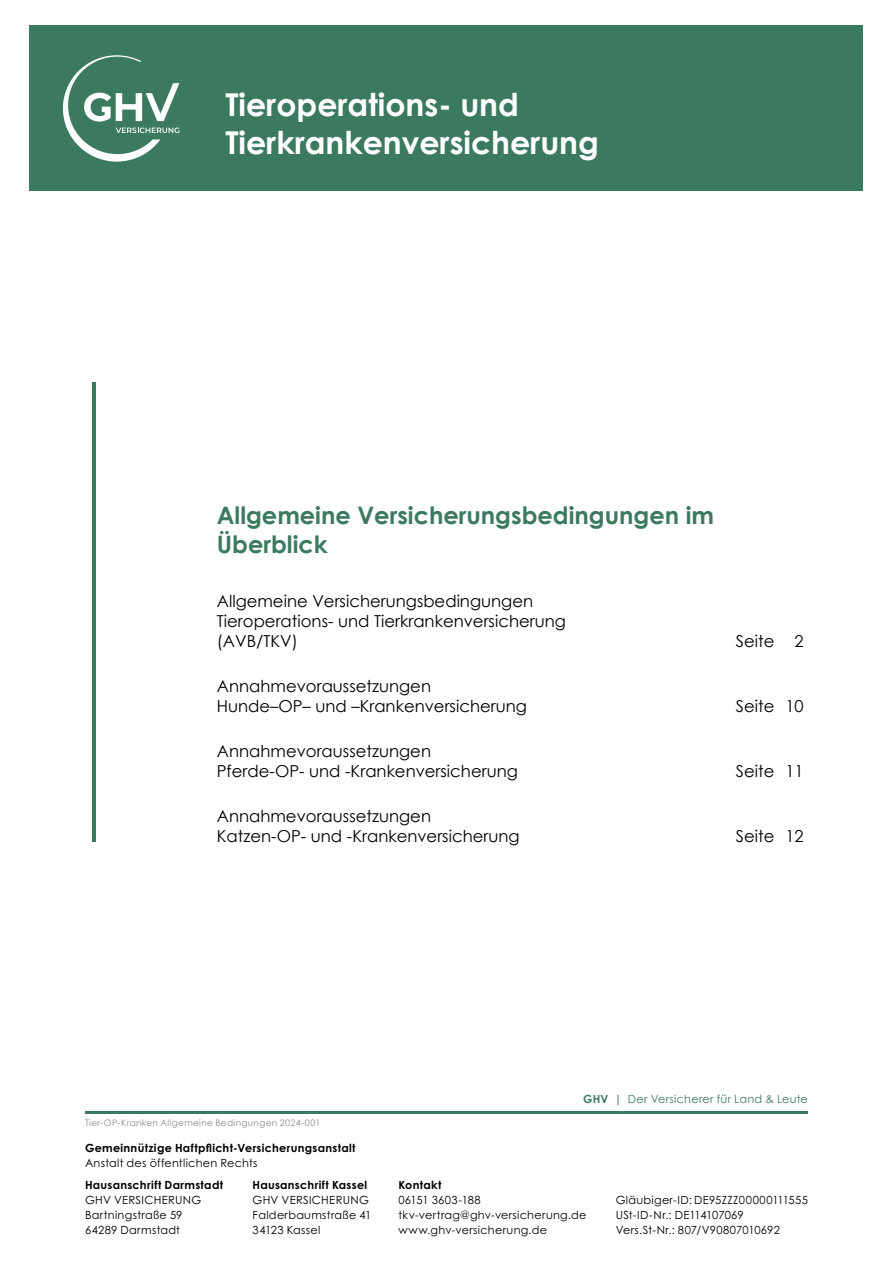
<style>
.page{position:relative;width:893px;height:1263px;background:#fff}
.page>*{position:absolute;margin:0;border:0;box-sizing:border-box;transform-origin:0 0}
.t1{font:700 31.5px/37.8px "Century Gothic";color:#fff}
.t2{font:700 24px/28.8px "Century Gothic";color:#3c7a5f}
.t3{font:16.5px/19.8px "Century Gothic";color:#000}
.t4{font:11.25px "Century Gothic";letter-spacing:.025em;color:#000}
.t5{font:700 11.25px "Century Gothic";letter-spacing:.025em;color:#000}
.t6{font:11.25px "Century Gothic";letter-spacing:.025em;color:#3c7a5f}
.t7{font:11.25px "Century Gothic";color:#000}
.t8{font:9px "Century Gothic";letter-spacing:.035em;color:#8b8b8a}
.s1{font-weight:700}
</style>
<div class="page">
<hr style="left:92px;top:383px;width:4px;height:459px;background:#3c7a5f">
<div style="left:30px;top:26px;width:833px;height:165px;background:#3c7a5f"></div>
<hr style="left:85px;top:1111px;width:723px;height:3px;background:#3c7a5f">
<svg style="left:63px;top:55px;width:116px;height:107px"></svg>
<h1 class="t1" style="left:225px;top:84px;width:375px">Tieroperations‑ und<br>Tierkrankenversicherung</h1>
<h2 class="t2" style="left:217px;top:500px;width:499px">Allgemeine Versicherungsbedingungen im<br>Überblick</h2>
<p class="t3" style="left:217px;top:591px;width:351px">Allgemeine Versicherungsbedingungen<br>Tieroperations‑ und Tierkrankenversicherung (AVB/TKV)</p>
<p class="t3" style="left:217px;top:676px;width:312px">Annahmevoraussetzungen<br>Hunde–OP– und –Krankenversicherung</p>
<p class="t3" style="left:217px;top:741px;width:303px">Annahmevoraussetzungen<br>Pferde‑OP‑ und ‑Krankenversicherung</p>
<p class="t3" style="left:217px;top:806px;width:304px">Annahmevoraussetzungen<br>Katzen‑OP‑ und ‑Krankenversicherung</p>
<p class="t3" style="left:736px;top:630px;width:69px">Seite 2</p>
<p class="t3" style="left:736px;top:696px;width:69px">Seite 10</p>
<p class="t3" style="left:736px;top:761px;width:69px">Seite 11</p>
<p class="t3" style="left:736px;top:826px;width:69px">Seite 12</p>
<p class="t8" style="left:85px;top:1117px;width:237px">Tier-OP-Kranken Allgemeine Bedingungen 2024-001</p>
<p class="t6" style="left:583px;top:1091px;width:226px"><span class="s1">GHV |</span> Der Versicherer für Land &amp; Leute</p>
<p class="t5" style="left:85px;top:1139px;width:272px">Gemeinnützige Haftpflicht-Versicherungsanstalt</p>
<p class="t4" style="left:85px;top:1155px;width:174px">Anstalt des öffentlichen Rechts</p>
<p class="t5" style="left:85px;top:1177px;width:140px">Hausanschrift Darmstadt</p>
<p class="t5" style="left:253px;top:1177px;width:116px">Hausanschrift Kassel</p>
<p class="t5" style="left:398px;top:1177px;width:45px">Kontakt</p>
<p class="t4" style="left:85px;top:1192px;width:118px">GHV VERSICHERUNG</p>
<p class="t4" style="left:253px;top:1192px;width:118px">GHV VERSICHERUNG</p>
<p class="t4" style="left:398px;top:1192px;width:84px">06151 3603-188</p>
<p class="t4" style="left:616px;top:1192px;width:194px">Gläubiger-ID: DE95ZZZ00000111555</p>
<p class="t4" style="left:85px;top:1207px;width:99px">Bartningstraße 59</p>
<p class="t4" style="left:253px;top:1207px;width:120px">Falderbaumstraße 41</p>
<p class="t4" style="left:398px;top:1207px;width:189px">tkv-vertrag@ghv-versicherung.de</p>
<p class="t7" style="left:616px;top:1207px;width:129px">USt-ID-Nr.: DE114107069</p>
<p class="t4" style="left:85px;top:1222px;width:96px">64289 Darmstadt</p>
<p class="t4" style="left:253px;top:1222px;width:69px">34123 Kassel</p>
<p class="t4" style="left:398px;top:1222px;width:150px">www.ghv-versicherung.de</p>
<p class="t4" style="left:616px;top:1222px;width:166px">Vers.St-Nr.: 807/V90807010692</p>
</div>
